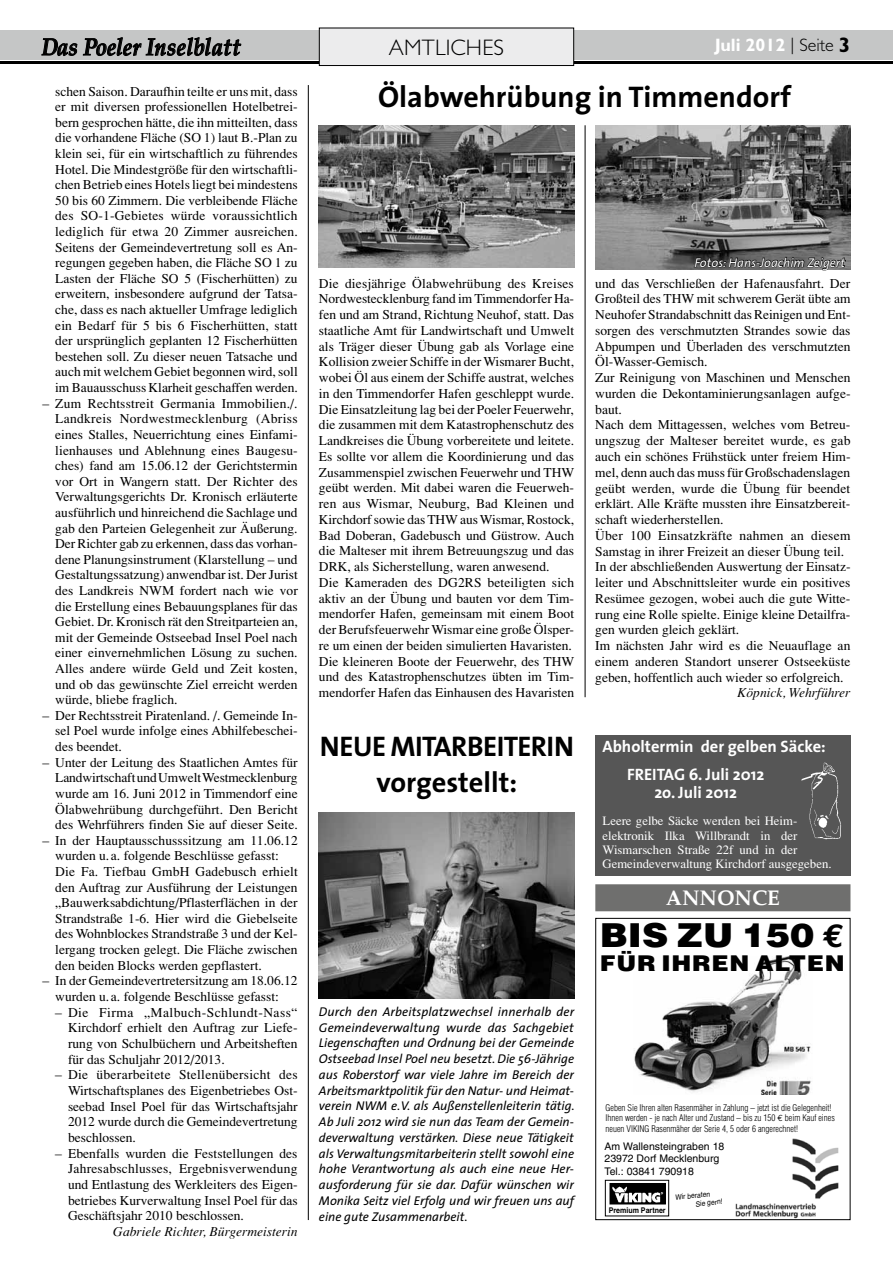
<style>
.page{position:relative;width:893px;height:1263px;background:#fff}
.page>*{position:absolute;margin:0;border:0;box-sizing:border-box;transform-origin:0 0}
.t1{font:900 33px "Helvetica";color:#000;scale:1.1 1}
.t2{font:700 30px "The Sans";color:#000}
.t3{font:700 28.5px/36px "The Sans";letter-spacing:-.015em;color:#000;text-align:center}
.t4{font:italic 700 24.15px "Palatino";letter-spacing:.005em;color:#000;scale:.87 1}
.t5{font:300 22.5px "Gill Sans";letter-spacing:.01em;color:#000}
.t6{font:900 21.75px "Helvetica";letter-spacing:.03em;color:#000;scale:1.1 1}
.t7{font:700 21px "Palatino";color:#fff}
.t8{font:700 18px "Gill Sans";color:#fff}
.t9{font:700 16.5px/18px "The Sans";color:#fff}
.t10{font:13.5px/15.6px "Times";color:#000;text-align:justify}
.t11{font:italic 13.5px "Times";color:#000}
.t12{font:italic 12.75px/15.8px "The Sans";color:#000;text-align:justify}
.t13{font:12.75px/14.2px "Times";color:#fff}
.t14{font:italic 12.75px "The Sans";color:#fff}
.t15{font:10.5px/12.6px "Helvetica";color:#000}
.t16{font:300 condensed 9px/10.5px "Helvetica";color:#000}
.t17{font:700 7.8px "Helvetica";color:#000;scale:.9 1}
.t18{font:7.5px/9px "Helvetica";color:#000;scale:.9 1}
.s1{font-weight:300;color:#000}
.s2{font-size:21px;color:#000}
.s3{font-family:"Euro Mono";font-weight:700}
.s4{font-family:"Euro Mono";font-weight:400;font-stretch:normal}
</style>
<div class="page">
<div style="left:0;top:30px;width:893px;height:30px;background:#c5c6c6"></div>
<svg style="left:42px;top:38px;width:35px;height:18px"></svg>
<svg style="left:83px;top:37px;width:158px;height:20px"></svg>
<hr style="left:0;top:61px;width:893px;height:3px;background:#000">
<div style="left:319px;top:28px;width:255px;height:38px;background:#ececed"></div>
<div style="left:319px;top:28px;width:255px;height:38px;border:1px solid #000"></div>
<img style="left:319px;top:813px;width:255px;height:185px">
<hr style="left:308px;top:85px;width:1px;height:1135px;background:#000">
<hr style="left:585px;top:125px;width:1px;height:572px;background:#000">
<div style="left:595px;top:884px;width:255px;height:27px;background:#6f6f6e"></div>
<div style="left:595px;top:735px;width:255px;height:140px;background:#565656"></div>
<img style="left:801px;top:762px;width:40px;height:78px">
<div style="left:595px;top:918px;width:255px;height:302px;border:1px solid #000"></div>
<img style="left:634px;top:956px;width:177px;height:139px">
<div style="left:610px;top:1183px;width:56px;height:21px;border:1px solid #000"></div>
<img style="left:610px;top:1185px;width:55px;height:18px">
<div style="left:605px;top:1180px;width:64px;height:36px;border:1px solid #000"></div>
<img style="left:735px;top:1138px;width:104px;height:80px">
<img style="left:319px;top:125px;width:255px;height:143px">
<img style="left:595px;top:125px;width:255px;height:145px">
<svg style="left:694px;top:257px;width:152px;height:14px"></svg>
<h3 class="t4" style="left:42px;top:28px;width:230px">Das Poeler Inselblatt</h3>
<h3 class="t5" style="left:389px;top:35px;width:115px">AMTLICHES</h3>
<h3 class="t8" style="left:715px;top:34px;width:137px">Juli 2012 <span class="s1">| SEITE</span> <span class="s2">3</span></h3>
<p class="t10" style="left:55px;top:83px;width:244px">schen Saison. Daraufhin teilte er uns mit, dass er mit diversen professionellen Hotelbetrei&shy;bern gesprochen hätte, die ihn mitteilten, dass die vorhandene Fläche (SO 1) laut B.-Plan zu klein sei, für ein wirtschaftlich zu führendes Hotel. Die Mindestgröße für den wirtschaftli&shy;chen Betrieb eines Hotels liegt bei mindestens 50 bis 60 Zimmern. Die verbleibende Fläche des SO-1-Gebietes würde voraussichtlich lediglich für etwa 20 Zimmer ausreichen.<br>Seitens der Gemeindevertretung soll es An&shy;regungen gegeben haben, die Fläche SO 1 zu Lasten der Fläche SO 5 (Fischerhütten) zu erweitern, insbesondere aufgrund der Tatsa&shy;che, dass es nach aktueller Umfrage lediglich ein Bedarf für 5 bis 6 Fischerhütten, statt der ursprünglich geplanten 12 Fischerhütten bestehen soll. Zu dieser neuen Tatsache und auch mit welchem Gebiet begonnen wird, soll im Bauausschuss Klarheit geschaffen werden.</p>
<p class="t10" style="left:55px;top:395px;width:244px;text-indent:-13px">– Zum Rechtsstreit Germania Immobilien./.<br>Landkreis Nordwestmecklenburg (Abriss eines Stalles, Neuerrichtung eines Einfami&shy;lienhauses und Ablehnung eines Baugesu&shy;ches) fand am 15.06.12 der Gerichtstermin vor Ort in Wangern statt. Der Richter des Verwaltungsgerichts Dr. Kronisch erläuterte ausführlich und hinreichend die Sachlage und gab den Parteien Gelegenheit zur Äußerung.<br>Der Richter gab zu erkennen, dass das vorhan&shy;dene Planungsinstrument (Klarstellung – und Gestaltungssatzung) anwendbar ist. Der Jurist des Landkreis NWM fordert nach wie vor die Erstellung eines Bebauungsplanes für das Gebiet. Dr. Kronisch rät den Streitparteien an, mit der Gemeinde Ostseebad Insel Poel nach einer einvernehmlichen Lösung zu suchen.<br>Alles andere würde Geld und Zeit kosten, und ob das gewünschte Ziel erreicht werden würde, bliebe fraglich.</p>
<p class="t10" style="left:55px;top:707px;width:244px;text-indent:-13px">– Der Rechtsstreit Piratenland. /. Gemeinde In&shy;sel Poel wurde infolge eines Abhilfebeschei&shy;des beendet.</p>
<p class="t10" style="left:55px;top:754px;width:244px;text-indent:-13px">– Unter der Leitung des Staatlichen Amtes für Landwirtschaft und Umwelt Westmecklenburg wurde am 16. Juni 2012 in Timmendorf eine Ölabwehrübung durchgeführt. Den Bericht des Wehrführers finden Sie auf dieser Seite.</p>
<p class="t10" style="left:55px;top:832px;width:244px;text-align:left;text-indent:-13px">– In der Hauptausschusssitzung am 11.06.12 wurden u. a. folgende Beschlüsse gefasst:<br>Die Fa. Tiefbau GmbH Gadebusch erhielt den Auftrag zur Ausführung der Leistungen „Bauwerksabdichtung/Pflasterflächen in der Strandstraße 1-6. Hier wird die Giebelseite des Wohnblockes Strandstraße 3 und der Kel&shy;lergang trocken gelegt. Die Fläche zwischen den beiden Blocks werden gepflastert.</p>
<p class="t10" style="left:43px;top:973px;width:257px;text-align:center">– In der Gemeindevertretersitzung am 18.06.12 wurden u. a. folgende Beschlüsse gefasst:</p>
<p class="t10" style="left:68px;top:1004px;width:231px;text-indent:-13px">– Die Firma „Malbuch-Schlundt-Nass“ Kirchdorf erhielt den Auftrag zur Liefe&shy;rung von Schulbüchern und Arbeitsheften für das Schuljahr 2012/2013.</p>
<p class="t10" style="left:68px;top:1067px;width:231px;text-indent:-13px">– Die überarbeitete Stellenübersicht des Wirtschaftsplanes des Eigenbetriebes Ost&shy;seebad Insel Poel für das Wirtschaftsjahr 2012 wurde durch die Gemeindevertretung beschlossen.</p>
<p class="t10" style="left:68px;top:1145px;width:231px;text-indent:-13px">– Ebenfalls wurden die Feststellungen des Jahresabschlusses, Ergebnisverwendung und Entlastung des Werkleiters des Eigen&shy;betriebes Kurverwaltung Insel Poel für das Geschäftsjahr 2010 beschlossen.</p>
<p class="t11" style="left:113px;top:1223px;width:186px">Gabriele Richter, Bürgermeisterin</p>
<h2 class="t2" style="left:378px;top:72px;width:414px">Ölabwehrübung in Timmendorf</h2>
<p class="t14" style="left:694px;top:252px;width:152px">Fotos: Hans-Joachim Zeigert</p>
<p class="t10" style="left:319px;top:275px;width:257px;text-align:left">Die diesjährige Ölabwehrübung des Kreises Nordwestecklenburg fand im Timmendorfer Ha&shy;fen und am Strand, Richtung Neuhof, statt. Das staatliche Amt für Landwirtschaft und Umwelt als Träger dieser Übung gab als Vorlage eine Kollision zweier Schiffe in der Wismarer Bucht, wobei Öl aus einem der Schiffe austrat, welches in den Timmendorfer Hafen geschleppt wurde.<br>Die Einsatzleitung lag bei der Poeler Feuerwehr, die zusammen mit dem Katastrophenschutz des Landkreises die Übung vorbereitete und leitete.<br>Es sollte vor allem die Koordinierung und das Zusammenspiel zwischen Feuerwehr und THW geübt werden. Mit dabei waren die Feuerweh&shy;ren aus Wismar, Neuburg, Bad Kleinen und Kirchdorf sowie das THW aus Wismar, Rostock, Bad Doberan, Gadebusch und Güstrow. Auch die Malteser mit ihrem Betreuungszug und das DRK, als Sicherstellung, waren anwesend.<br>Die Kameraden des DG2RS beteiligten sich aktiv an der Übung und bauten vor dem Tim&shy;mendorfer Hafen, gemeinsam mit einem Boot der Berufsfeuerwehr Wismar eine große Ölsper&shy;re um einen der beiden simulierten Havaristen.<br>Die kleineren Boote der Feuerwehr, des THW und des Katastrophenschutzes übten im Tim&shy;mendorfer Hafen das Einhausen des Havaristen</p>
<p class="t10" style="left:595px;top:275px;width:257px;text-align:left">und das Verschließen der Hafenausfahrt. Der Großteil des THW mit schwerem Gerät übte am Neuhofer Strandabschnitt das Reinigen und Ent&shy;sorgen des verschmutzten Strandes sowie das Abpumpen und Überladen des verschmutzten Öl-Wasser-Gemisch.<br>Zur Reinigung von Maschinen und Menschen wurden die Dekontaminierungsanlagen aufge&shy;baut.<br>Nach dem Mittagessen, welches vom Betreu&shy;ungszug der Malteser bereitet wurde, es gab auch ein schönes Frühstück unter freiem Him&shy;mel, denn auch das muss für Großschadenslagen geübt werden, wurde die Übung für beendet erklärt. Alle Kräfte mussten ihre Einsatzbereit&shy;schaft wiederherstellen.<br>Über 100 Einsatzkräfte nahmen an diesem Samstag in ihrer Freizeit an dieser Übung teil.<br>In der abschließenden Auswertung der Einsatz&shy;leiter und Abschnittsleiter wurde ein positives Resümee gezogen, wobei auch die gute Witte&shy;rung eine Rolle spielte. Einige kleine Detailfra&shy;gen wurden gleich geklärt.<br>Im nächsten Jahr wird es die Neuauflage an einem anderen Standort unserer Ostseeküste geben, hoffentlich auch wieder so erfolgreich.</p>
<p class="t11" style="left:737px;top:685px;width:114px">Köpnick, Wehrführer</p>
<h3 class="t3" style="left:320px;top:727px;width:256px">NEUE MITARBEITERIN vorgestellt:</h3>
<p class="t12" style="left:319px;top:1003px;width:257px">Durch den Arbeitsplatzwechsel innerhalb der Gemeindeverwaltung wurde das Sachgebiet Liegenschaften und Ordnung bei der Gemeinde Ostseebad Insel Poel neu besetzt. Die 56-Jährige aus Roberstorf war viele Jahre im Bereich der Arbeitsmarktpolitik für den Natur- und Heimat&shy;verein NWM e.V. als Außenstellenleiterin tätig.<br>Ab Juli 2012 wird sie nun das Team der Gemein&shy;deverwaltung verstärken. Diese neue Tätigkeit als Verwaltungsmitarbeiterin stellt sowohl eine hohe Verantwortung als auch eine neue Her&shy;ausforderung für sie dar. Dafür wünschen wir Monika Seitz viel Erfolg und wir freuen uns auf eine gute Zusammenarbeit.</p>
<p class="t9" style="left:602px;top:737px;width:225px">Abholtermin der gelben Säcke:</p>
<p class="t9" style="left:654px;top:765px;width:112px;text-indent:20px">g 6. Juli 2012<br>2o. Juli 2012</p>
<p class="t9" style="left:627px;top:765px;width:17px">Freita</p>
<p class="t13" style="left:602px;top:814px;width:231px">Leere gelbe Säcke werden bei Heim&shy;elektronik Ilka Willbrandt in der Wismarschen Straße 22f und in der Gemeindeverwaltung Kirchdorf ausgegeben.</p>
<h3 class="t7" style="left:666px;top:880px;width:116px">ANNONCE</h3>
<h1 class="t1" style="left:600px;top:913px;width:224px">BIS ZU 150 <span class="s3">E</span></h1>
<h3 class="t6" style="left:600px;top:949px;width:224px">FÜR IHREN ALTEN</h3>
<p class="t16" style="left:606px;top:1102px;width:231px">Geben Sie Ihren alten Rasenmäher in Zahlung – jetzt ist die Gelegenheit!<br>Ihnen werden - je nach Alter und Zustand – bis zu 150 <span class="s4">€</span> beim Kauf eines neuen VIKING Rasenmäher der Serie 4, 5 oder 6 angerechnet!</p>
<p class="t15" style="left:604px;top:1139px;width:121px">Am Wallensteingraben 18<br>23972 Dorf Mecklenburg<br>Tel.: 03841 790918</p>
<p class="t17" style="left:609px;top:1205px;width:65px">Premium Partner</p>
<p class="t18" style="left:694px;top:1191px;width:32px;text-indent:-19px;rotate:-6deg">Wir beraten<br>Sie gern!</p>
</div>
